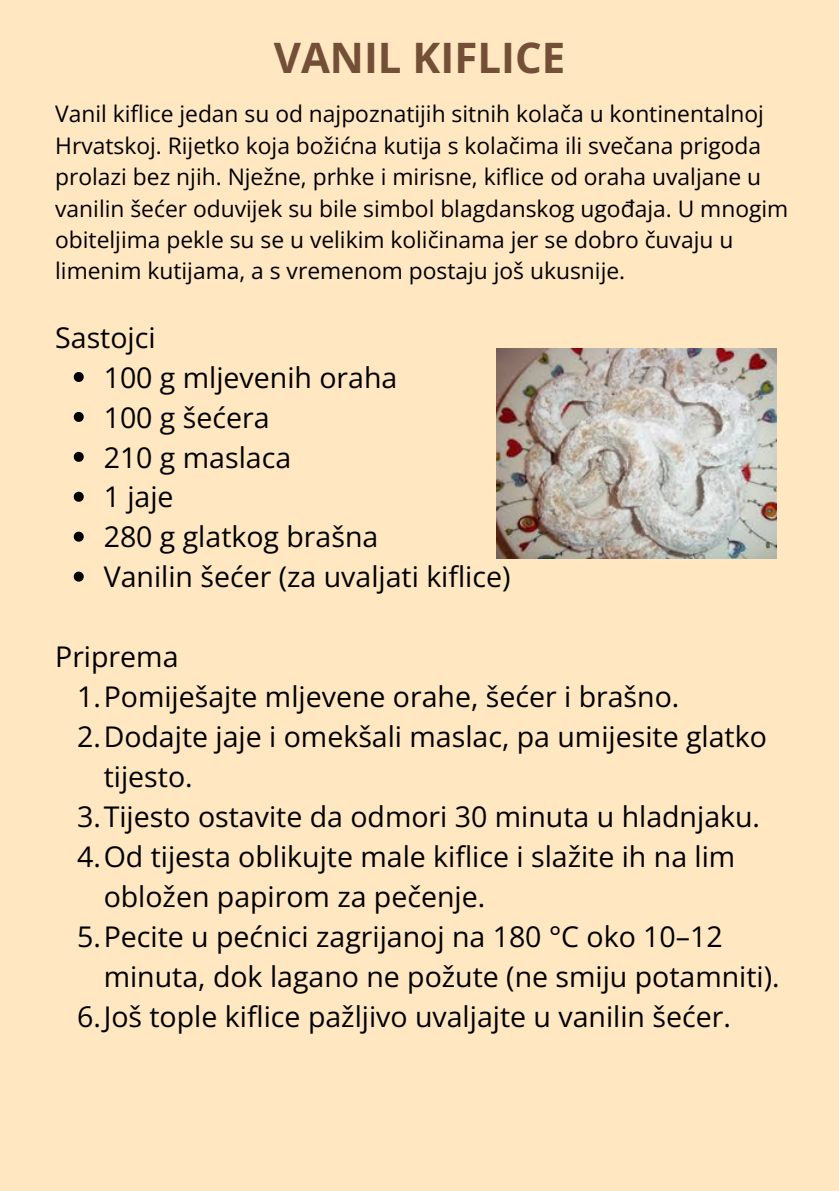
<style>
.page{position:relative;width:839px;height:1191px;background:#fff}
.page>*{position:absolute;margin:0;border:0;box-sizing:border-box;transform-origin:0 0}
.t1{font:700 42px "Open Sans";color:#734f37}
.t2{font:28.6px/40px "Open Sans";color:#000}
.t3{font:22.8px/31.4px "Open Sans";color:#000}
</style>
<div class="page">
<div style="left:0;top:0;width:838px;height:1190px;background:#ffe7c2"></div>
<img style="left:496px;top:348px;width:280px;height:210px">
<svg style="left:74px;top:372px;width:10px;height:10px"></svg>
<svg style="left:74px;top:412px;width:10px;height:10px"></svg>
<svg style="left:74px;top:452px;width:10px;height:10px"></svg>
<svg style="left:74px;top:492px;width:10px;height:10px"></svg>
<svg style="left:74px;top:532px;width:10px;height:10px"></svg>
<svg style="left:74px;top:572px;width:10px;height:10px"></svg>
<h1 class="t1" style="left:274px;top:28px;width:293px">VANIL KIFLICE</h1>
<p class="t3" style="left:55px;top:98px;width:734px">Vanil kiflice jedan su od najpoznatijih sitnih kolača u kontinentalnoj Hrvatskoj. Rijetko koja božićna kutija s kolačima ili svečana prigoda prolazi bez njih. Nježne, prhke i mirisne, kiflice od oraha uvaljane u vanilin šećer oduvijek su bile simbol blagdanskog ugođaja. U mnogim obiteljima pekle su se u velikim količinama jer se dobro čuvaju u limenim kutijama, a s vremenom postaju još ukusnije.</p>
<p class="t2" style="left:104px;top:317px;width:408px;text-indent:-48px">Sastojci<br>100 g mljevenih oraha<br>100 g šećera<br>210 g maslaca<br>1 jaje<br>280 g glatkog brašna<br>Vanilin šećer (za uvaljati kiflice)</p>
<p class="t2" style="left:55px;top:636px;width:125px">Priprema</p>
<p class="t2" style="left:77px;top:676px;width:603px">1.Pomiješajte mljevene orahe, šećer i brašno.</p>
<p class="t2" style="left:77px;top:716px;width:691px">2.Dodajte jaje i omekšali maslac, pa umijesite glatko</p>
<p class="t2" style="left:104px;top:756px;width:90px">tijesto.</p>
<p class="t2" style="left:77px;top:796px;width:684px">3.Tijesto ostavite da odmori 30 minuta u hladnjaku.</p>
<p class="t2" style="left:77px;top:836px;width:659px">4.Od tijesta oblikujte male kiflice i slažite ih na lim</p>
<p class="t2" style="left:104px;top:876px;width:383px">obložen papirom za pečenje.</p>
<p class="t2" style="left:77px;top:916px;width:647px">5.Pecite u pećnici zagrijanoj na 180 °C oko 10–12</p>
<p class="t2" style="left:104px;top:956px;width:677px">minuta, dok lagano ne požute (ne smiju potamniti).</p>
<p class="t2" style="left:77px;top:995px;width:655px">6.Još tople kiflice pažljivo uvaljajte u vanilin šećer.</p>
</div>
